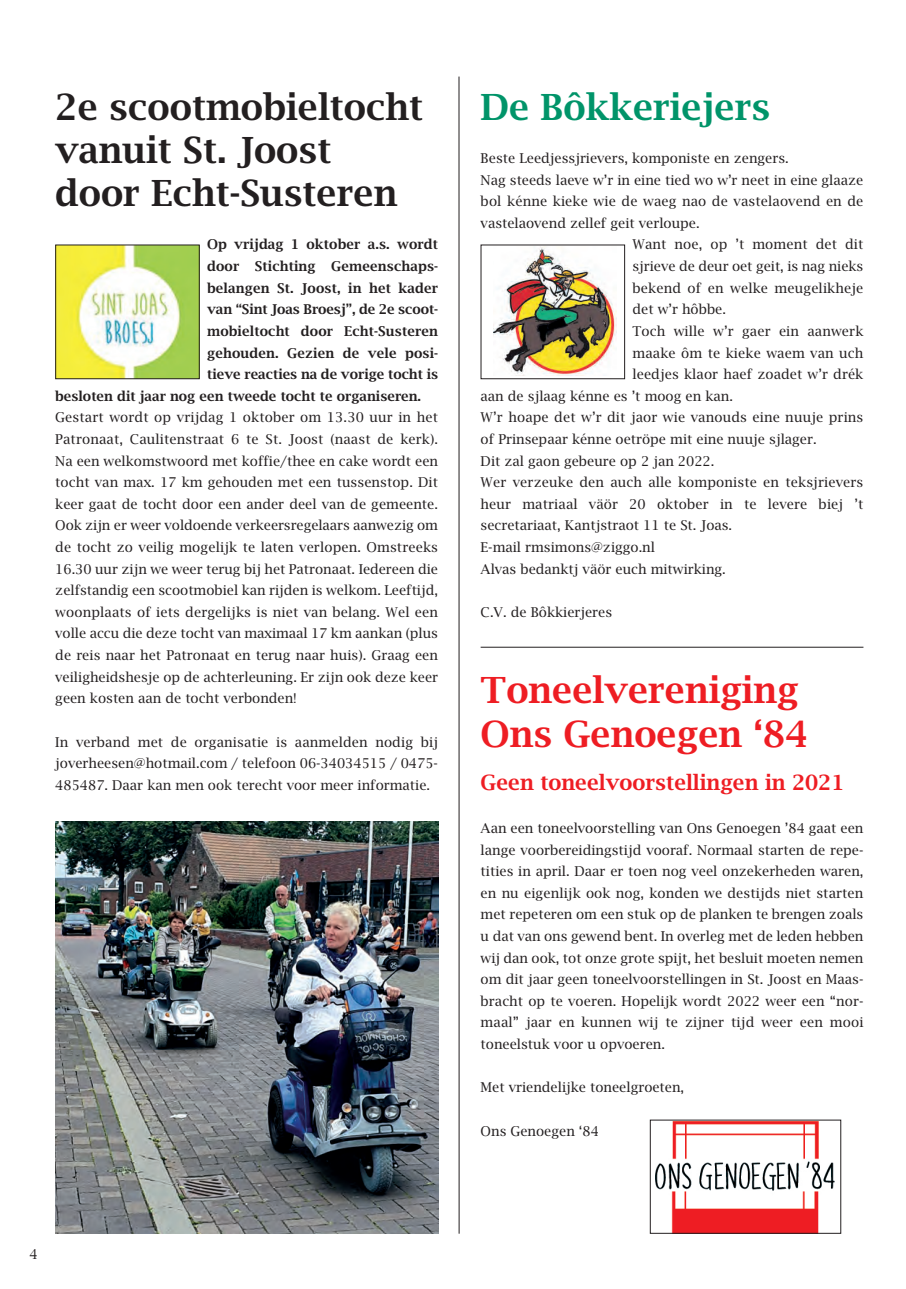
<style>
.page{position:relative;width:906px;height:1289px;background:#fff}
.page>*{position:absolute;margin:0;border:0;box-sizing:border-box;transform-origin:0 0}
.t1{font:600 36px/43.2px "Lucida Bright";color:#231f20}
.t2{font:600 36px/43.2px "Lucida Bright";color:#ee1d23}
.t3{font:600 36px "Lucida Bright";color:#009469}
.t4{font:600 21px "Lucida Bright";color:#ee1d23}
.t5{font:13.5px/21.6px "Lucida Bright";color:#231f20;text-align:justify}
.t6{font:600 13.5px "Lucida Bright";letter-spacing:.01em;color:#231f20}
</style>
<div class="page">
<hr style="left:480px;top:647px;width:383px;height:1px;background:#231f20">
<hr style="left:458px;top:77px;width:1px;height:1156px;background:#231f20">
<img style="left:57px;top:246px;width:141px;height:131px">
<div style="left:55px;top:244px;width:145px;height:135px;border:1px solid #231f20"></div>
<img style="left:494px;top:246px;width:122px;height:129px">
<div style="left:480px;top:244px;width:145px;height:135px;border:1px solid #231f20"></div>
<img style="left:655px;top:1121px;width:179px;height:110px">
<img style="left:55px;top:821px;width:383px;height:412px">
<h1 class="t1" style="left:55px;top:86px;width:369px">2e scootmobieltocht vanuit St. Joost door Echt-Susteren</h1>
<p class="t6" style="left:207px;top:237px;width:232px">Op vrijdag 1 oktober a.s. wordt</p>
<p class="t6" style="left:207px;top:258px;width:232px">door Stichting Gemeenschaps-</p>
<p class="t6" style="left:207px;top:280px;width:232px">belangen St. Joost, in het kader</p>
<p class="t6" style="left:207px;top:302px;width:232px">van “Sint Joas Broesj”, de 2e scoot-</p>
<p class="t6" style="left:207px;top:323px;width:232px">mobieltocht door Echt-Susteren</p>
<p class="t6" style="left:207px;top:345px;width:232px">gehouden. Gezien de vele posi-</p>
<p class="t6" style="left:207px;top:366px;width:232px">tieve reacties na de vorige tocht is</p>
<p class="t6" style="left:55px;top:388px;width:367px">besloten dit jaar nog een tweede tocht te organiseren.</p>
<p class="t5" style="left:55px;top:407px;width:384px">Gestart wordt op vrijdag 1 oktober om 13.30 uur in het Patronaat, Caulitenstraat 6 te St. Joost (naast de kerk).<br>Na een welkomstwoord met koffie/thee en cake wordt een tocht van max. 17 km gehouden met een tussenstop. Dit keer gaat de tocht door een ander deel van de gemeente.<br>Ook zijn er weer voldoende verkeersregelaars aanwezig om de tocht zo veilig mogelijk te laten verlopen. Omstreeks 16.30 uur zijn we weer terug bij het Patronaat. Iedereen die zelfstandig een scootmobiel kan rijden is welkom. Leeftijd, woonplaats of iets dergelijks is niet van belang. Wel een volle accu die deze tocht van maximaal 17 km aankan (plus de reis naar het Patronaat en terug naar huis). Graag een veiligheidshesje op de achterleuning. Er zijn ook deze keer geen kosten aan de tocht verbonden!</p>
<p class="t5" style="left:55px;top:731px;width:384px">In verband met de organisatie is aanmelden nodig bij joverheesen@hotmail.com / telefoon 06-34034515 / 0475- 485487. Daar kan men ook terecht voor meer informatie.</p>
<h1 class="t3" style="left:480px;top:86px;width:291px">De Bôkkeriejers</h1>
<p class="t5" style="left:480px;top:147px;width:310px">Beste Leedjessjrievers, komponiste en zengers.</p>
<p class="t5" style="left:480px;top:169px;width:384px">Nag steeds laeve w’r in eine tied wo w’r neet in eine glaaze</p>
<p class="t5" style="left:480px;top:191px;width:384px">bol kénne kieke wie de waeg nao de vastelaovend en de</p>
<p class="t5" style="left:480px;top:212px;width:220px">vastelaovend zellef geit verloupe.</p>
<p class="t5" style="left:632px;top:234px;width:232px">Want noe, op ’t moment det dit</p>
<p class="t5" style="left:632px;top:255px;width:232px">sjrieve de deur oet geit, is nag nieks</p>
<p class="t5" style="left:632px;top:277px;width:232px">bekend of en welke meugelikheje</p>
<p class="t5" style="left:632px;top:299px;width:95px">det w’r hôbbe.</p>
<p class="t5" style="left:632px;top:320px;width:232px">Toch wille w’r gaer ein aanwerk</p>
<p class="t5" style="left:632px;top:342px;width:232px">maake ôm te kieke waem van uch</p>
<p class="t5" style="left:632px;top:363px;width:232px">leedjes klaor haef zoadet w’r drék</p>
<p class="t5" style="left:480px;top:385px;width:254px">aan de sjlaag kénne es ’t moog en kan.</p>
<p class="t5" style="left:480px;top:407px;width:384px">W’r hoape det w’r dit jaor wie vanouds eine nuuje prins</p>
<p class="t5" style="left:480px;top:428px;width:337px">of Prinsepaar kénne oetröpe mit eine nuuje sjlager.</p>
<p class="t5" style="left:480px;top:450px;width:235px">Dit zal gaon gebeure op 2 jan 2022.</p>
<p class="t5" style="left:480px;top:471px;width:384px">Wer verzeuke den auch alle komponiste en teksjrievers</p>
<p class="t5" style="left:480px;top:493px;width:384px">heur matriaal väör 20 oktober in te levere biej ’t</p>
<p class="t5" style="left:480px;top:515px;width:253px">secretariaat, Kantjstraot 11 te St. Joas.</p>
<p class="t5" style="left:480px;top:536px;width:176px">E-mail rmsimons@ziggo.nl</p>
<p class="t5" style="left:480px;top:558px;width:247px">Alvas bedanktj väör euch mitwirking.</p>
<p class="t5" style="left:480px;top:601px;width:133px">C.V. de Bôkkierjeres</p>
<h1 class="t2" style="left:480px;top:669px;width:329px">Toneelvereniging<br>Ons Genoegen ‘84</h1>
<h2 class="t4" style="left:480px;top:770px;width:365px">Geen toneelvoorstellingen in 2021</h2>
<p class="t5" style="left:480px;top:817px;width:384px">Aan een toneelvoorstelling van Ons Genoegen ’84 gaat een lange voorbereidingstijd vooraf. Normaal starten de repe&shy;tities in april. Daar er toen nog veel onzekerheden waren, en nu eigenlijk ook nog, konden we destijds niet starten met repeteren om een stuk op de planken te brengen zoals u dat van ons gewend bent. In overleg met de leden hebben wij dan ook, tot onze grote spijt, het besluit moeten nemen om dit jaar geen toneelvoorstellingen in St. Joost en Maas&shy;bracht op te voeren. Hopelijk wordt 2022 weer een “nor&shy;maal” jaar en kunnen wij te zijner tijd weer een mooi toneelstuk voor u opvoeren.</p>
<p class="t5" style="left:480px;top:1076px;width:205px">Met vriendelijke toneelgroeten,</p>
<p class="t5" style="left:480px;top:1119px;width:120px">Ons Genoegen ‘84</p>
<p class="t5" style="left:30px;top:1243px;width:10px">4</p>
</div>
